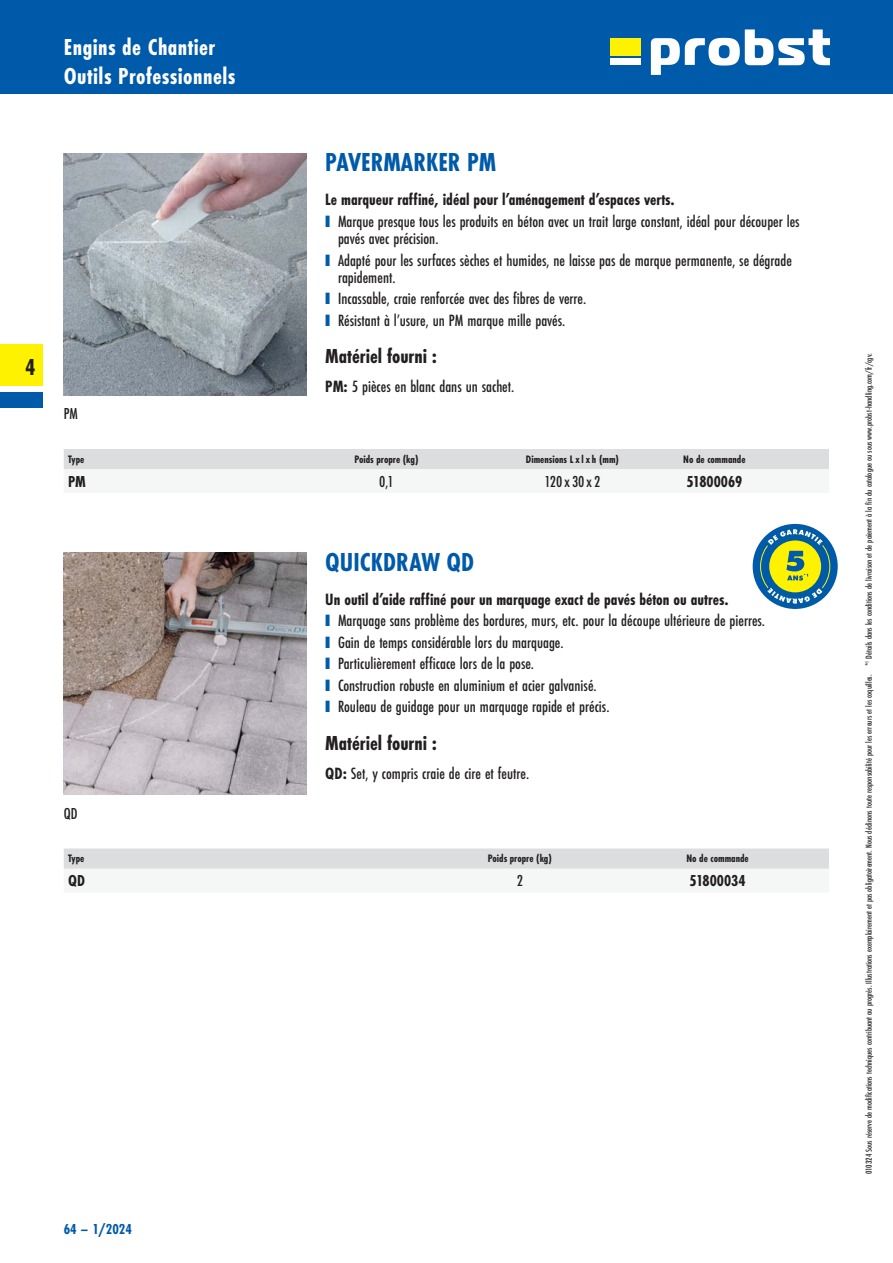
<style>
.page{position:relative;width:893px;height:1263px;background:#fff}
.page>*{position:absolute;margin:0;border:0;box-sizing:border-box;transform-origin:0 0}
.t1{font:700 27px "Futura PT Cond";color:#005aaa}
.t2{font:700 24px/28.5px "Futura PT Cond";letter-spacing:.02em;color:#fff}
.t3{font:700 24px "Futura PT Cond";color:#231f20}
.t4{font:700 21px "Futura PT Cond";color:#231f20}
.t5{font:500 16.95px/17.2px "Futura PT Cond";color:#231f20}
.t6{font:700 16.95px "Futura PT Cond";color:#231f20}
.t7{font:700 16.5px "Futura PT Cond";color:#231f20}
.t8{font:500 16.5px "Futura PT Cond";color:#231f20}
.t9{font:700 15px "Futura PT Cond";color:#005aaa}
.t10{font:700 11.25px "Futura PT Cond";color:#231f20}
.t11{font:500 9px "Futura PT Cond";color:#231f20}
.s1{font-family:"Arial";font-weight:400;font-size:24.6px;color:#005aaa}
.s2{font-weight:700}
</style>
<div class="page">
<div style="left:0;top:0;width:893px;height:94px;background:#005aaa"></div>
<div style="left:610px;top:38px;width:31px;height:17px;background:#fff200"></div>
<svg style="left:651px;top:29px;width:178px;height:46px"></svg>
<div style="left:610px;top:58px;width:31px;height:7px;background:#fff"></div>
<div style="left:0;top:344px;width:43px;height:43px;background:#fff200"></div>
<div style="left:0;top:393px;width:43px;height:15px;background:#005aaa"></div>
<img style="left:64px;top:153px;width:242px;height:242px">
<div style="left:64px;top:449px;width:765px;height:20px;background:#dcddde"></div>
<img style="left:64px;top:553px;width:242px;height:242px">
<svg style="left:64px;top:848px;width:765px;height:21px;background:#dddedf"></svg>
<svg style="left:753px;top:524px;width:85px;height:85px"></svg>
<svg style="left:764px;top:527px;width:64px;height:80px;background:#7ca676"></svg>
<h2 class="t3" style="left:25px;top:355px;width:12px">4</h2>
<h2 class="t2" style="left:64px;top:34px;width:173px">Engins de Chantier<br>Outils Professionnels</h2>
<p class="t8" style="left:64px;top:405px;width:16px">PM</p>
<h1 class="t1" style="left:325px;top:149px;width:172px">PAVERMARKER PM</h1>
<p class="t6" style="left:325px;top:191px;width:351px">Le marqueur raffiné, idéal pour l’aménagement d’espaces verts.</p>
<p class="t5" style="left:338px;top:213px;width:463px;text-indent:-13px"><span class="s1">■</span> Marque presque tous les produits en béton avec un trait large constant, idéal pour découper les pavés avec précision.</p>
<p class="t5" style="left:338px;top:252px;width:455px;text-indent:-13px"><span class="s1">■</span> Adapté pour les surfaces sèches et humides, ne laisse pas de marque permanente, se dégrade rapidement.</p>
<p class="t5" style="left:325px;top:291px;width:262px"><span class="s1">■</span> Incassable, craie renforcée avec des fibres de verre.</p>
<p class="t5" style="left:325px;top:312px;width:242px"><span class="s1">■</span> Résistant à l’usure, un PM marque mille pavés.</p>
<p class="t4" style="left:325px;top:346px;width:113px">Matériel fourni :</p>
<p class="t5" style="left:325px;top:379px;width:190px"><span class="s2">PM:</span> 5 pièces en blanc dans un sachet.</p>
<p class="t10" style="left:68px;top:453px;width:18px">Type</p>
<p class="t10" style="left:354px;top:453px;width:66px">Poids propre (kg)</p>
<p class="t10" style="left:526px;top:453px;width:95px">Dimensions L x l x h (mm)</p>
<p class="t10" style="left:683px;top:453px;width:64px">No de commande</p>
<p class="t7" style="left:68px;top:473px;width:19px">PM</p>
<p class="t8" style="left:379px;top:473px;width:16px">0,1</p>
<p class="t8" style="left:544px;top:473px;width:57px">120 x 30 x 2</p>
<p class="t7" style="left:686px;top:473px;width:57px">51800069</p>
<p class="t8" style="left:64px;top:805px;width:15px">QD</p>
<h1 class="t1" style="left:325px;top:548px;width:151px">QUICKDRAW QD</h1>
<p class="t6" style="left:325px;top:591px;width:405px">Un outil d’aide raffiné pour un marquage exact de pavés béton ou autres.</p>
<p class="t5" style="left:325px;top:613px;width:441px"><span class="s1">■</span> Marquage sans problème des bordures, murs, etc. pour la découpe ultérieure de pierres.</p>
<p class="t5" style="left:325px;top:634px;width:240px"><span class="s1">■</span> Gain de temps considérable lors du marquage.</p>
<p class="t5" style="left:325px;top:656px;width:210px"><span class="s1">■</span> Particulièrement efficace lors de la pose.</p>
<p class="t5" style="left:325px;top:677px;width:273px"><span class="s1">■</span> Construction robuste en aluminium et acier galvanisé.</p>
<p class="t5" style="left:325px;top:699px;width:286px"><span class="s1">■</span> Rouleau de guidage pour un marquage rapide et précis.</p>
<p class="t4" style="left:325px;top:732px;width:113px">Matériel fourni :</p>
<p class="t5" style="left:325px;top:765px;width:205px"><span class="s2">QD:</span> Set, y compris craie de cire et feutre.</p>
<p class="t10" style="left:68px;top:853px;width:18px">Type</p>
<p class="t10" style="left:488px;top:853px;width:66px">Poids propre (kg)</p>
<p class="t10" style="left:686px;top:853px;width:64px">No de commande</p>
<p class="t7" style="left:68px;top:872px;width:19px">QD</p>
<p class="t8" style="left:517px;top:872px;width:8px">2</p>
<p class="t7" style="left:690px;top:872px;width:57px">51800034</p>
<p class="t9" style="left:64px;top:1221px;width:70px">64 – 1/2024</p>
<p class="t11" style="left:864px;top:1174px;width:822px;rotate:-90deg">010324 Sous réserve de modifications techniques contribuant au progrés. Illustrations exemplairement et pas obligatoirement. Nous déclinons toute responsabilité pour les erreurs et les coquilles. *<sup>1</sup> Détails dans les conditions de livraison et de paiement à la fin du catalogue ou sous www.probst-handling.com/fr/cgv.</p>
</div>
